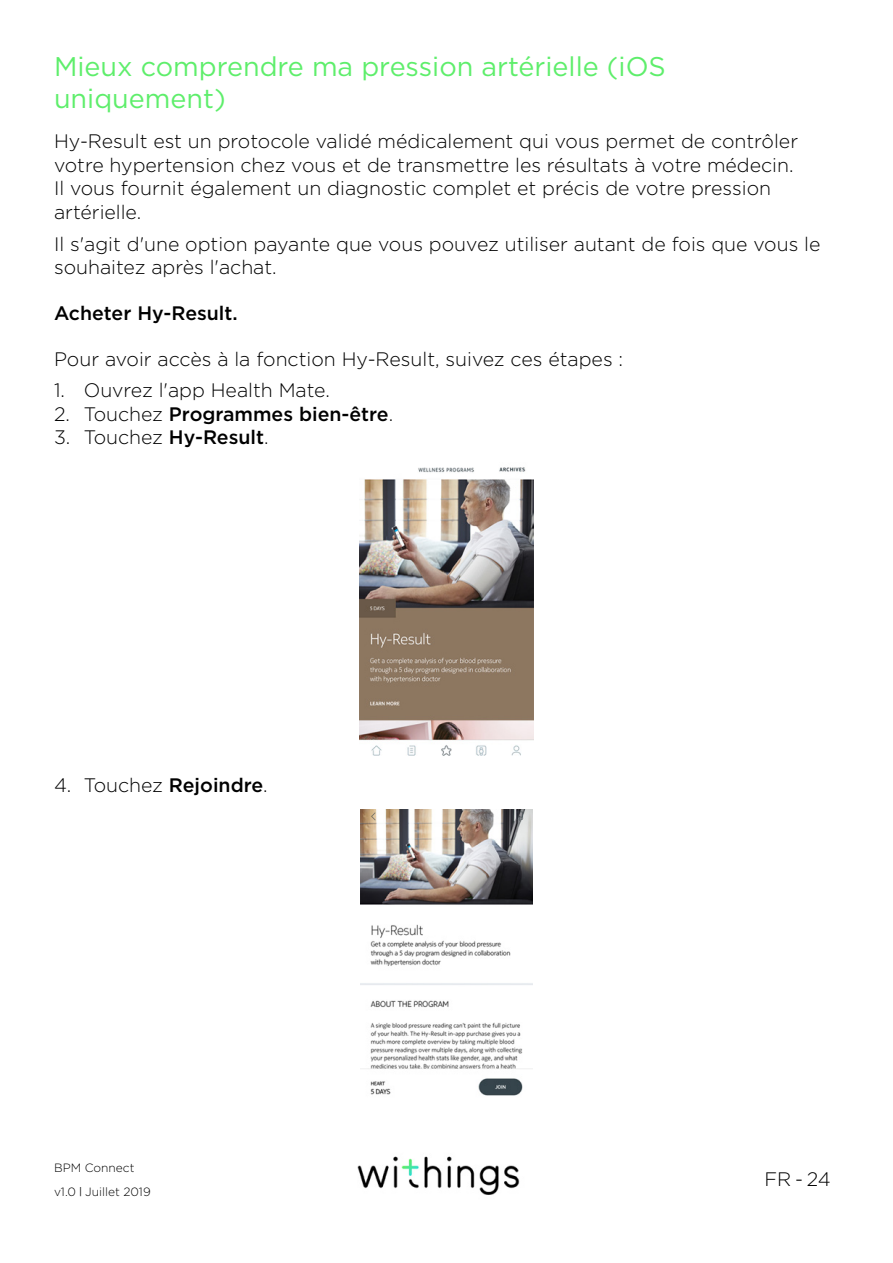
<style>
.page{position:relative;width:893px;height:1263px;background:#fff}
.page>*{position:absolute;margin:0;border:0;box-sizing:border-box;transform-origin:0 0}
.t1{font:27px/32.4px "Gotham";color:#5eee6b}
.t2{font:300 19.5px/23.4px "Gotham";color:#000}
.t3{font:500 19.5px "Gotham";color:#000}
.t4{font:300 12px/23.4px "Gotham";color:#000}
.s1{font-weight:300}
.s2{font-weight:500}
.s3{font-family:"Nokia Pure Text"}
</style>
<div class="page">
<img style="left:357px;top:1156px;width:163px;height:39px">
<img style="left:360px;top:467px;width:173px;height:289px">
<img style="left:361px;top:809px;width:171px;height:287px">
<h1 class="t1" style="left:54px;top:49px;width:613px">Mieux comprendre ma pression artérielle (iOS uniquement)</h1>
<p class="t2" style="left:54px;top:129px;width:746px">Hy-Result est un protocole validé médicalement qui vous permet de contrôler votre hypertension chez vous et de transmettre les résultats à votre médecin.<br>Il vous fournit également un diagnostic complet et précis de votre pression artérielle.</p>
<p class="t2" style="left:54px;top:231px;width:768px">Il s'agit d'une option payante que vous pouvez utiliser autant de fois que vous le souhaitez après l'achat.</p>
<p class="t3" style="left:54px;top:300px;width:185px">Acheter Hy-Result.</p>
<p class="t2" style="left:54px;top:346px;width:571px">Pour avoir accès à la fonction Hy-Result, suivez ces étapes :</p>
<p class="t2" style="left:54px;top:378px;width:277px">1. Ouvrez l'app Health Mate.</p>
<p class="t3" style="left:54px;top:401px;width:341px"><span class="s1">2. Touchez</span> Programmes bien-être<span class="s1">.</span></p>
<p class="t2" style="left:54px;top:425px;width:216px">3. Touchez <span class="s2">Hy-Result</span>.</p>
<p class="t2" style="left:54px;top:773px;width:215px">4. Touchez <span class="s2">Rejoindre</span>.</p>
<p class="t4" style="left:54px;top:1156px;width:98px">BPM Connect v1.0 <span class="s3">|</span> Juillet 2019</p>
<p class="t2" style="left:764px;top:1166px;width:68px">FR - 24</p>
</div>
